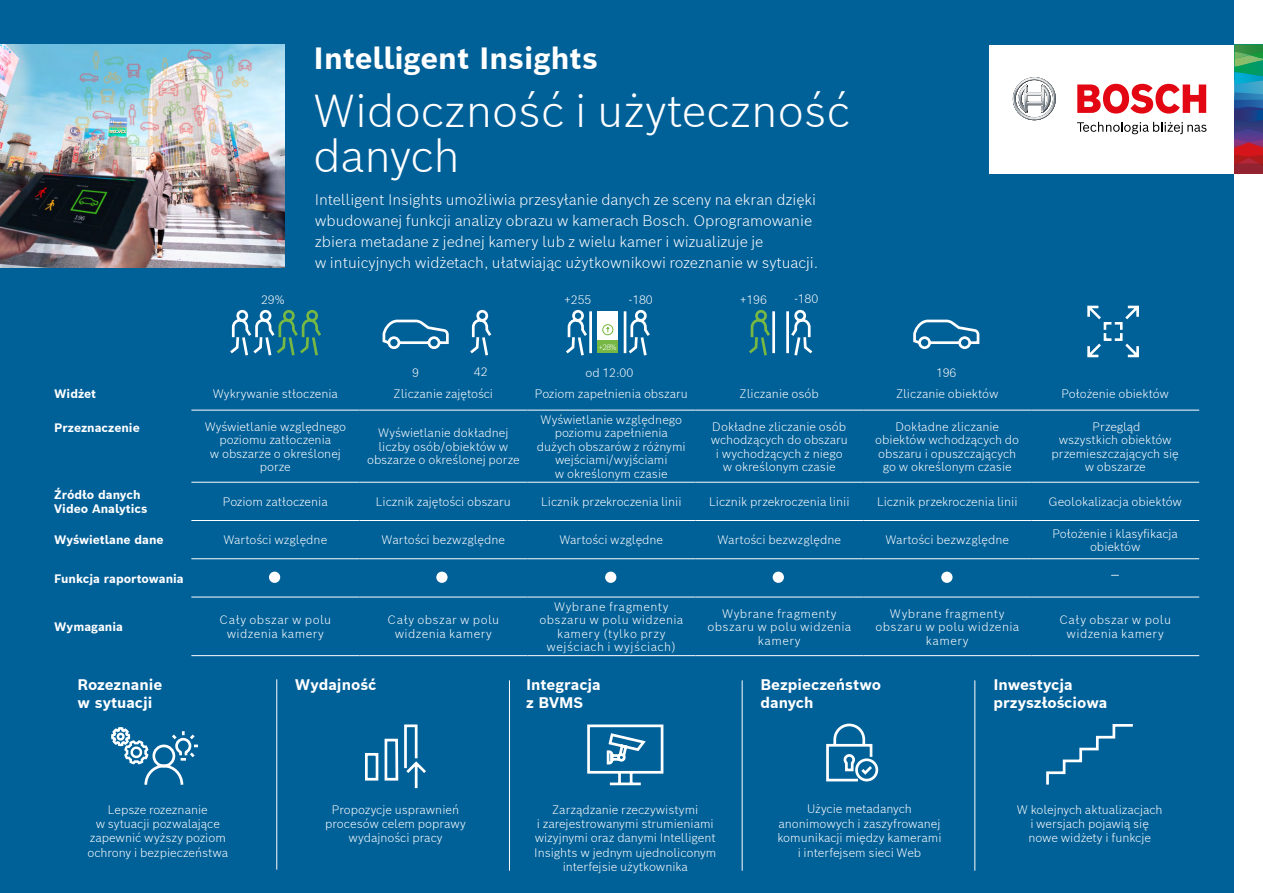
<style>
.page{position:relative;width:1263px;height:893px;background:#fff}
.page>*{position:absolute;margin:0;border:0;box-sizing:border-box;transform-origin:0 0}
.t1{font:300 45px/45px "Bosch Sans";color:#fff}
.t2{font:700 30px "Bosch Sans";color:#fff}
.t3{font:300 15px/21px "Bosch Sans";color:#fff}
.t4{font:700 15px/18px "Bosch Sans";color:#fff}
.t5{font:300 12px/13.5px "Bosch Sans";color:#fff;text-align:center}
.t6{font:300 12px/13.5px "Bosch Sans";letter-spacing:.035em;color:#fff;text-align:center}
.t7{font:700 12px/13.5px "Bosch Sans";color:#fff}
.t8{font:300 7.8px "Bosch Sans";color:#fff}
</style>
<div class="page">
<div style="left:0;top:0;width:1234px;height:893px;background:#006098"></div>
<img style="left:0;top:45px;width:284px;height:223px">
<hr style="left:191px;top:410px;width:168px;height:1px;background:#fff">
<hr style="left:359px;top:410px;width:168px;height:1px;background:#fff">
<hr style="left:527px;top:410px;width:168px;height:1px;background:#fff">
<hr style="left:695px;top:410px;width:168px;height:1px;background:#fff">
<hr style="left:863px;top:410px;width:168px;height:1px;background:#fff">
<hr style="left:1031px;top:410px;width:168px;height:1px;background:#fff">
<hr style="left:191px;top:482px;width:168px;height:1px;background:#fff">
<hr style="left:359px;top:482px;width:168px;height:1px;background:#fff">
<hr style="left:527px;top:482px;width:168px;height:1px;background:#fff">
<hr style="left:695px;top:482px;width:168px;height:1px;background:#fff">
<hr style="left:863px;top:482px;width:168px;height:1px;background:#fff">
<hr style="left:1031px;top:482px;width:168px;height:1px;background:#fff">
<hr style="left:191px;top:520px;width:168px;height:1px;background:#fff">
<hr style="left:359px;top:520px;width:168px;height:1px;background:#fff">
<hr style="left:527px;top:520px;width:168px;height:1px;background:#fff">
<hr style="left:695px;top:520px;width:168px;height:1px;background:#fff">
<hr style="left:863px;top:520px;width:168px;height:1px;background:#fff">
<hr style="left:1031px;top:520px;width:168px;height:1px;background:#fff">
<hr style="left:191px;top:558px;width:168px;height:1px;background:#fff">
<hr style="left:359px;top:558px;width:168px;height:1px;background:#fff">
<hr style="left:527px;top:558px;width:168px;height:1px;background:#fff">
<hr style="left:695px;top:558px;width:168px;height:1px;background:#fff">
<hr style="left:863px;top:558px;width:168px;height:1px;background:#fff">
<hr style="left:1031px;top:558px;width:168px;height:1px;background:#fff">
<hr style="left:191px;top:597px;width:168px;height:1px;background:#fff">
<hr style="left:359px;top:597px;width:168px;height:1px;background:#fff">
<hr style="left:527px;top:597px;width:168px;height:1px;background:#fff">
<hr style="left:695px;top:597px;width:168px;height:1px;background:#fff">
<hr style="left:863px;top:597px;width:168px;height:1px;background:#fff">
<hr style="left:1031px;top:597px;width:168px;height:1px;background:#fff">
<hr style="left:191px;top:655px;width:168px;height:1px;background:#fff">
<hr style="left:359px;top:655px;width:168px;height:1px;background:#fff">
<hr style="left:527px;top:655px;width:168px;height:1px;background:#fff">
<hr style="left:695px;top:655px;width:168px;height:1px;background:#fff">
<hr style="left:863px;top:655px;width:168px;height:1px;background:#fff">
<hr style="left:1031px;top:655px;width:168px;height:1px;background:#fff">
<svg style="left:749px;top:310px;width:24px;height:46px"></svg>
<svg style="left:791px;top:309px;width:22px;height:47px"></svg>
<hr style="left:772px;top:311px;width:3px;height:42px;background:#fff">
<hr style="left:786px;top:311px;width:3px;height:42px;background:#fff">
<svg style="left:566px;top:309px;width:24px;height:47px"></svg>
<svg style="left:626px;top:309px;width:24px;height:47px"></svg>
<hr style="left:589px;top:311px;width:3px;height:42px;background:#fff">
<hr style="left:624px;top:311px;width:2px;height:42px;background:#fff">
<div style="left:598px;top:311px;width:20px;height:42px;background:#fff"></div>
<div style="left:598px;top:341px;width:20px;height:12px;background:#76b843"></div>
<svg style="left:602px;top:324px;width:12px;height:12px"></svg>
<svg style="left:470px;top:309px;width:22px;height:47px"></svg>
<svg style="left:382px;top:319px;width:67px;height:30px"></svg>
<svg style="left:913px;top:319px;width:67px;height:30px"></svg>
<svg style="left:111px;top:727px;width:87px;height:58px"></svg>
<svg style="left:365px;top:724px;width:61px;height:65px"></svg>
<svg style="left:587px;top:724px;width:77px;height:62px"></svg>
<svg style="left:826px;top:723px;width:53px;height:59px"></svg>
<svg style="left:1046px;top:724px;width:87px;height:61px"></svg>
<svg style="left:1087px;top:305px;width:52px;height:53px"></svg>
<hr style="left:276px;top:679px;width:1px;height:191px;background:#fff">
<hr style="left:509px;top:680px;width:1px;height:191px;background:#fff">
<hr style="left:742px;top:680px;width:1px;height:191px;background:#fff">
<hr style="left:974px;top:680px;width:1px;height:191px;background:#fff">
<div style="left:269px;top:572px;width:11px;height:11px;background:#fff;border-radius:50%"></div>
<div style="left:436px;top:572px;width:12px;height:11px;background:#fff;border-radius:50%"></div>
<div style="left:605px;top:572px;width:11px;height:11px;background:#fff;border-radius:50%"></div>
<div style="left:773px;top:572px;width:11px;height:11px;background:#fff;border-radius:50%"></div>
<div style="left:941px;top:572px;width:11px;height:11px;background:#fff;border-radius:50%"></div>
<svg style="left:230px;top:309px;width:91px;height:47px"></svg>
<div style="left:989px;top:45px;width:274px;height:129px;background:#fff"></div>
<svg style="left:1234px;top:45px;width:29px;height:129px;background:#4e5f73"></svg>
<svg style="left:1013px;top:77px;width:43px;height:43px"></svg>
<svg style="left:1077px;top:84px;width:129px;height:30px"></svg>
<svg style="left:1077px;top:122px;width:129px;height:12px"></svg>
<h2 class="t2" style="left:314px;top:38px;width:286px">Intelligent Insights</h2>
<h1 class="t1" style="left:314px;top:87px;width:538px">Widoczność i użyteczność danych</h1>
<p class="t3" style="left:315px;top:188px;width:505px">Intelligent Insights umożliwia przesyłanie danych ze sceny na ekran dzięki wbudowanej funkcji analizy obrazu w kamerach Bosch. Oprogramowanie zbiera metadane z jednej kamery lub z wielu kamer i wizualizuje je<br>w intuicyjnych widżetach, ułatwiając użytkownikowi rozeznanie w sytuacji.</p>
<p class="t5" style="left:261px;top:292px;width:25px">29%</p>
<p class="t5" style="left:740px;top:292px;width:28px">+196</p>
<p class="t5" style="left:794px;top:291px;width:25px">-180</p>
<p class="t5" style="left:564px;top:292px;width:28px">+255</p>
<p class="t5" style="left:629px;top:292px;width:25px">-180</p>
<p class="t8" style="left:599px;top:341px;width:19px">+28%</p>
<p class="t5" style="left:585px;top:365px;width:49px">od 12:00</p>
<p class="t5" style="left:412px;top:365px;width:8px">9</p>
<p class="t5" style="left:474px;top:365px;width:15px">42</p>
<p class="t5" style="left:936px;top:365px;width:22px">196</p>
<p class="t7" style="left:54px;top:387px;width:43px">Widżet</p>
<p class="t5" style="left:213px;top:386px;width:127px">Wykrywanie stłoczenia</p>
<p class="t5" style="left:394px;top:386px;width:101px">Zliczanie zajętości</p>
<p class="t5" style="left:535px;top:386px;width:154px">Poziom zapełnienia obszaru</p>
<p class="t5" style="left:740px;top:386px;width:81px">Zliczanie osób</p>
<p class="t5" style="left:896px;top:386px;width:104px">Zliczanie obiektów</p>
<p class="t5" style="left:1061px;top:386px;width:109px">Położenie obiektów</p>
<p class="t7" style="left:54px;top:421px;width:87px">Przeznaczenie</p>
<p class="t5" style="left:205px;top:419px;width:143px">Wyświetlanie względnego poziomu zatłoczenia<br>w obszarze o określonej porze</p>
<p class="t5" style="left:367px;top:426px;width:154px">Wyświetlanie dokładnej liczby osób/obiektów w obszarze o określonej porze</p>
<p class="t5" style="left:537px;top:412px;width:150px">Wyświetlanie względnego poziomu zapełnienia dużych obszarów z różnymi wejściami/wyjściami<br>w określonym czasie</p>
<p class="t5" style="left:711px;top:419px;width:139px">Dokładne zliczanie osób wchodzących do obszaru i wychodzących z niego w określonym czasie</p>
<p class="t5" style="left:875px;top:419px;width:145px">Dokładne zliczanie obiektów wchodzących do obszaru i opuszczających go w określonym czasie</p>
<p class="t5" style="left:1051px;top:419px;width:129px">Przegląd<br>wszystkich obiektów przemieszczających się w obszarze</p>
<p class="t7" style="left:54px;top:488px;width:95px">Źródło danych<br>Video Analytics</p>
<p class="t5" style="left:223px;top:495px;width:106px">Poziom zatłoczenia</p>
<p class="t5" style="left:376px;top:495px;width:137px">Licznik zajętości obszaru</p>
<p class="t5" style="left:541px;top:495px;width:142px">Licznik przekroczenia linii</p>
<p class="t5" style="left:709px;top:495px;width:142px">Licznik przekroczenia linii</p>
<p class="t5" style="left:877px;top:495px;width:142px">Licznik przekroczenia linii</p>
<p class="t5" style="left:1048px;top:495px;width:135px">Geolokalizacja obiektów</p>
<p class="t7" style="left:54px;top:533px;width:111px">Wyświetlane dane</p>
<p class="t5" style="left:223px;top:533px;width:105px">Wartości względne</p>
<p class="t5" style="left:382px;top:533px;width:125px">Wartości bezwzględne</p>
<p class="t5" style="left:559px;top:533px;width:105px">Wartości względne</p>
<p class="t5" style="left:717px;top:533px;width:125px">Wartości bezwzględne</p>
<p class="t5" style="left:885px;top:533px;width:125px">Wartości bezwzględne</p>
<p class="t5" style="left:1052px;top:526px;width:127px">Położenie i klasyfikacja obiektów</p>
<p class="t7" style="left:54px;top:571px;width:131px">Funkcja raportowania</p>
<p class="t5" style="left:1112px;top:567px;width:8px">—</p>
<p class="t7" style="left:54px;top:620px;width:70px">Wymagania</p>
<p class="t6" style="left:220px;top:613px;width:113px">Cały obszar w polu widzenia kamery</p>
<p class="t6" style="left:388px;top:613px;width:113px">Cały obszar w polu widzenia kamery</p>
<p class="t6" style="left:539px;top:599px;width:145px">Wybrane fragmenty obszaru w polu widzenia kamery (tylko przy wejściach i wyjściach)</p>
<p class="t6" style="left:707px;top:606px;width:145px">Wybrane fragmenty obszaru w polu widzenia kamery</p>
<p class="t6" style="left:875px;top:606px;width:145px">Wybrane fragmenty obszaru w polu widzenia kamery</p>
<p class="t6" style="left:1059px;top:613px;width:113px">Cały obszar w polu widzenia kamery</p>
<p class="t4" style="left:77px;top:675px;width:86px">Rozeznanie</p>
<p class="t4" style="left:295px;top:675px;width:83px">Wydajność</p>
<p class="t4" style="left:77px;top:693px;width:77px">w sytuacji</p>
<p class="t4" style="left:526px;top:675px;width:76px">Integracja z BVMS</p>
<p class="t4" style="left:760px;top:675px;width:122px">Bezpieczeństwo danych</p>
<p class="t4" style="left:993px;top:675px;width:116px">Inwestycja przyszłościowa</p>
<p class="t5" style="left:87px;top:801px;width:142px;line-height:14.4px">Lepsze rozeznanie<br>w sytuacji pozwalające zapewnić wyższy poziom ochrony i bezpieczeństwa</p>
<p class="t5" style="left:325px;top:801px;width:142px;line-height:14.4px">Propozycje usprawnień procesów celem poprawy wydajności pracy</p>
<p class="t5" style="left:534px;top:801px;width:184px;line-height:14.4px">Zarządzanie rzeczywistymi<br>i zarejestrowanymi strumieniami wizyjnymi oraz danymi Intelligent<br>Insights w jednym ujednoliconym interfejsie użytkownika</p>
<p class="t5" style="left:777px;top:801px;width:166px;line-height:14.4px">Użycie metadanych anonimowych i zaszyfrowanej komunikacji między kamerami i interfejsem sieci Web</p>
<p class="t5" style="left:1017px;top:801px;width:147px;line-height:14.4px">W kolejnych aktualizacjach i wersjach pojawią się nowe widżety i funkcje</p>
</div>
